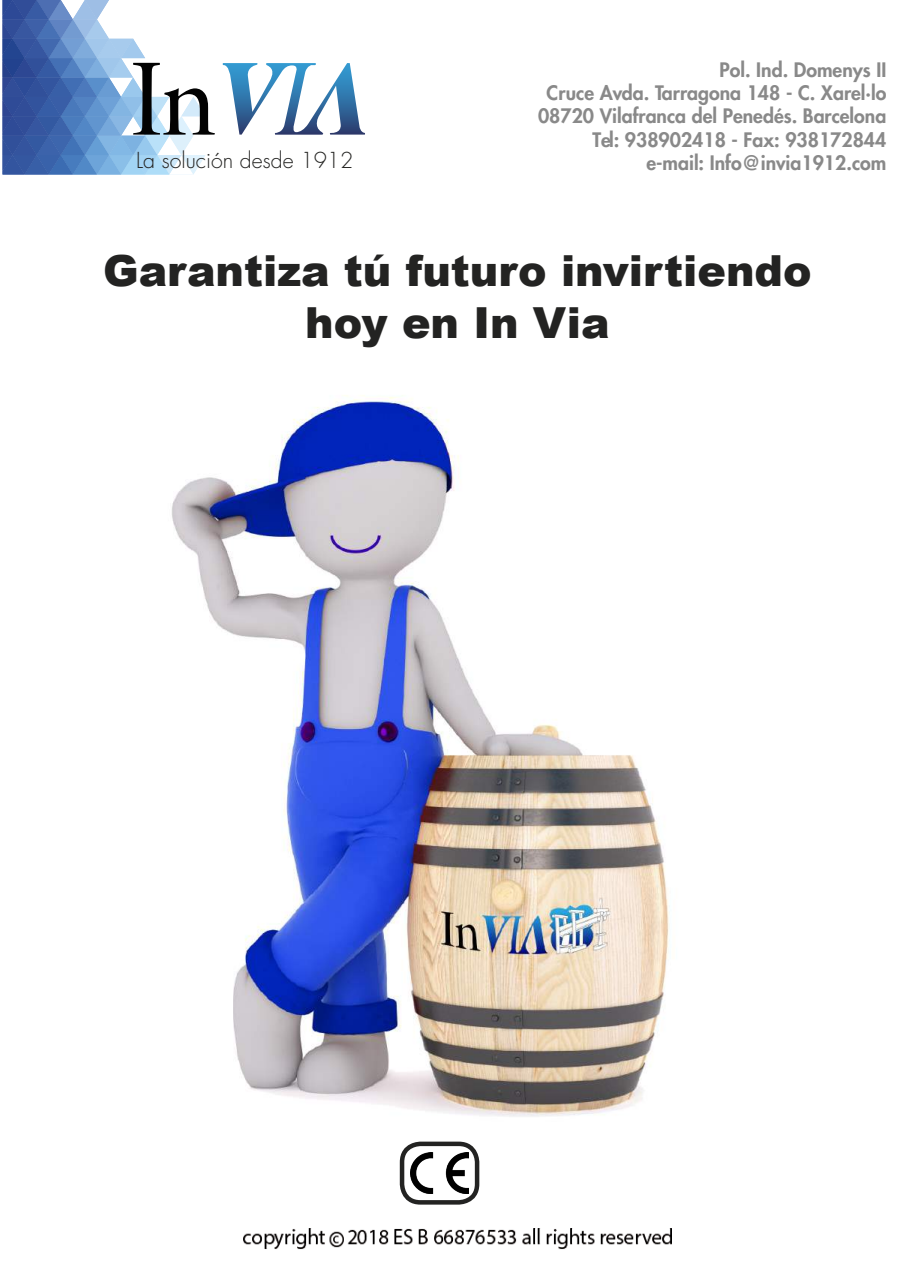
<style>
.page{position:relative;width:918px;height:1287px;background:#fff}
.page>*{position:absolute;margin:0;border:0;box-sizing:border-box;transform-origin:0 0}
.t1{font:900 42.75px/51.3px "Arial";color:#232322;text-align:center}
.t2{font:300 21.45px "Futura LT";color:#242422}
.t3{font:800 19.35px/23.2px "Futura LT";color:#898989;text-align:right}
</style>
<div class="page">
<img style="left:172px;top:395px;width:497px;height:749px">
<img style="left:411px;top:1152px;width:58px;height:42px">
<div style="left:400px;top:1142px;width:79px;height:63px;border:4px solid #232322;border-radius:18px"></div>
<svg style="left:2px;top:0;width:213px;height:174px"></svg>
<svg style="left:222px;top:63px;width:143px;height:72px"></svg>
<img style="left:244px;top:1229px;width:427px;height:20px">
<p class="t2" style="left:136px;top:147px;width:219px">La solución desde 1912</p>
<p class="t3" style="left:538px;top:58px;width:350px">Pol. Ind. Domenys II<br>Cruce Avda. Tarragona 148 - C. Xarel·lo<br>08720 Vilafranca del Penedés. Barcelona<br>Tel: 938902418 - Fax: 938172844 e-mail: Info@invia1912.com</p>
<h1 class="t1" style="left:103px;top:244px;width:710px">Garantiza tú futuro invirtiendo hoy en In Via</h1>
</div>
